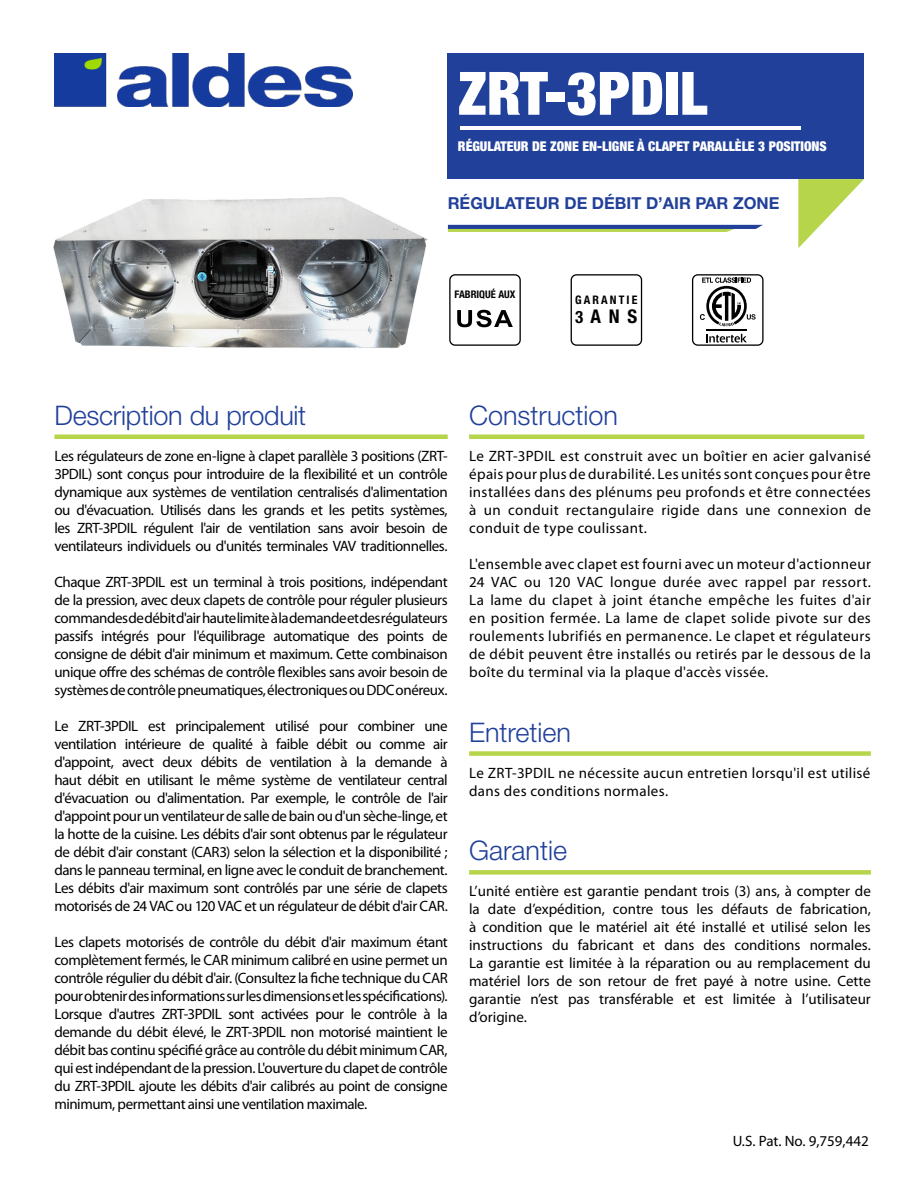
<style>
.page{position:relative;width:918px;height:1188px;background:#fff}
.page>*{position:absolute;margin:0;border:0;box-sizing:border-box;transform-origin:0 0}
.t1{font:900 condensed 59.85px "Helvetica Neue LT Std";color:#fff}
.t2{font:300 27px "Helvetica Neue LT Std";color:#21409a}
.t3{font:700 condensed 18.9px "Helvetica Neue LT Std";color:#000}
.t4{font:700 16.5px "Helvetica Neue LT Std";color:#21409a}
.t5{font:15px/18px "Myriad Pro";color:#000;text-align:justify}
.t6{font:15px/18px "Myriad Pro";letter-spacing:.025em;color:#000}
.t7{font:900 condensed 13.5px "Helvetica Neue LT Std";color:#fff}
.t8{font:700 condensed 11.85px "Helvetica Neue LT Std";letter-spacing:.18em;color:#000}
.t9{font:700 condensed 10.5px "Helvetica Neue LT Std";color:#000}
.s1{font-size:17.1px}
</style>
<div class="page">
<hr style="left:54px;top:435px;width:394px;height:4px;background:#b6d54b">
<svg style="left:798px;top:179px;width:66px;height:69px"></svg>
<svg style="left:448px;top:225px;width:315px;height:7px"></svg>
<div style="left:448px;top:53px;width:416px;height:126px;background:#21409a"></div>
<hr style="left:460px;top:127px;width:340px;height:3px;background:#fff">
<hr style="left:469px;top:435px;width:395px;height:4px;background:#b6d54b">
<div style="left:469px;top:751px;width:402px;height:5px;background:#b6d54b"></div>
<div style="left:469px;top:870px;width:402px;height:5px;background:#b6d54b"></div>
<img style="left:53px;top:197px;width:375px;height:151px">
<svg style="left:571px;top:274px;width:71px;height:72px"></svg>
<div style="left:449px;top:274px;width:72px;height:72px;border:1px solid #000;border-radius:5px"></div>
<svg style="left:457px;top:310px;width:56px;height:17px"></svg>
<svg style="left:692px;top:274px;width:72px;height:72px"></svg>
<img style="left:54px;top:53px;width:298px;height:54px">
<h1 class="t1" style="left:458px;top:57px;width:251px">ZRT-3PDIL</h1>
<p class="t7" style="left:458px;top:138px;width:370px">RÉGULATEUR DE ZONE EN-LIGNE À CLAPET PARALLÈLE 3 POSITIONS</p>
<p class="t4" style="left:448px;top:193px;width:333px">RÉGULATEUR DE DÉBIT D’AIR PAR ZONE</p>
<p class="t9" style="left:455px;top:288px;width:62px">FABRIQUÉ AUX</p>
<p class="t8" style="left:575px;top:292px;width:64px">GARANTIE</p>
<p class="t3" style="left:575px;top:305px;width:64px"><span class="s1">3</span>ANS</p>
<h2 class="t2" style="left:54px;top:399px;width:253px">Description du produit</h2>
<p class="t5" style="left:54px;top:446px;width:395px">Les régulateurs de zone en-ligne à clapet parallèle 3 positions (ZRT-3PDIL) sont conçus pour introduire de la flexibilité et un contrôle dynamique aux systèmes de ventilation centralisés d'alimentation ou d'évacuation. Utilisés dans les grands et les petits systèmes, les ZRT-3PDIL régulent l'air de ventilation sans avoir besoin de ventilateurs individuels ou d'unités terminales VAV traditionnelles.</p>
<p class="t5" style="left:54px;top:572px;width:395px">Chaque ZRT-3PDIL est un terminal à trois positions, indépendant de la pression, avec deux clapets de contrôle pour réguler plusieurs commandes de débit d'air haute limite à la demande et des régulateurs passifs intégrés pour l'équilibrage automatique des points de consigne de débit d'air minimum et maximum. Cette combinaison unique offre des schémas de contrôle flexibles sans avoir besoin de systèmes de contrôle pneumatiques, électroniques ou DDC onéreux.</p>
<p class="t5" style="left:54px;top:716px;width:395px">Le ZRT-3PDIL est principalement utilisé pour combiner une ventilation intérieure de qualité à faible débit ou comme air d'appoint, avect deux débits de ventilation à la demande à haut débit en utilisant le même système de ventilateur central d'évacuation ou d'alimentation. Par exemple, le contrôle de l'air d'appoint pour un ventilateur de salle de bain ou d'un sèche-linge, et la hotte de la cuisine. Les débits d'air sont obtenus par le régulateur de débit d'air constant (CAR3) selon la sélection et la disponibilité ; dans le panneau terminal, en ligne avec le conduit de branchement.<br>Les débits d'air maximum sont contrôlés par une série de clapets motorisés de 24 VAC ou 120 VAC et un régulateur de débit d'air CAR.</p>
<p class="t5" style="left:54px;top:932px;width:395px">Les clapets motorisés de contrôle du débit d'air maximum étant complètement fermés, le CAR minimum calibré en usine permet un contrôle régulier du débit d'air. (Consultez la fiche technique du CAR pour obtenir des informations sur les dimensions et les spécifications).<br>Lorsque d'autres ZRT-3PDIL sont activées pour le contrôle à la demande du débit élevé, le ZRT-3PDIL non motorisé maintient le débit bas continu spécifié grâce au contrôle du débit minimum CAR, qui est indépendant de la pression. L'ouverture du clapet de contrôle du ZRT-3PDIL ajoute les débits d'air calibrés au point de consigne minimum, permettant ainsi une ventilation maximale.</p>
<h2 class="t2" style="left:469px;top:399px;width:151px">Construction</h2>
<p class="t5" style="left:469px;top:446px;width:403px">Le ZRT-3PDIL est construit avec un boîtier en acier galvanisé épais pour plus de durabilité. Les unités sont conçues pour être installées dans des plénums peu profonds et être connectées à un conduit rectangulaire rigide dans une connexion de conduit de type coulissant.</p>
<p class="t5" style="left:469px;top:554px;width:403px">L'ensemble avec clapet est fourni avec un moteur d'actionneur 24 VAC ou 120 VAC longue durée avec rappel par ressort.<br>La lame du clapet à joint étanche empêche les fuites d'air en position fermée. La lame de clapet solide pivote sur des roulements lubrifiés en permanence. Le clapet et régulateurs de débit peuvent être installés ou retirés par le dessous de la boîte du terminal via la plaque d'accès vissée.</p>
<h2 class="t2" style="left:469px;top:715px;width:104px">Entretien</h2>
<p class="t6" style="left:469px;top:763px;width:403px">Le ZRT-3PDIL ne nécessite aucun entretien lorsqu'il est utilisé dans des conditions normales.</p>
<h2 class="t2" style="left:469px;top:834px;width:100px">Garantie</h2>
<p class="t5" style="left:469px;top:882px;width:403px">L’unité entière est garantie pendant trois (3) ans, à compter de la date d’expédition, contre tous les défauts de fabrication, à condition que le matériel ait été installé et utilisé selon les instructions du fabricant et dans des conditions normales.<br>La garantie est limitée à la réparation ou au remplacement du matériel lors de son retour de fret payé à notre usine. Cette garantie n’est pas transférable et est limitée à l’utilisateur d’origine.</p>
<p class="t5" style="left:733px;top:1132px;width:138px">U.S. Pat. No. 9,759,442</p>
</div>
